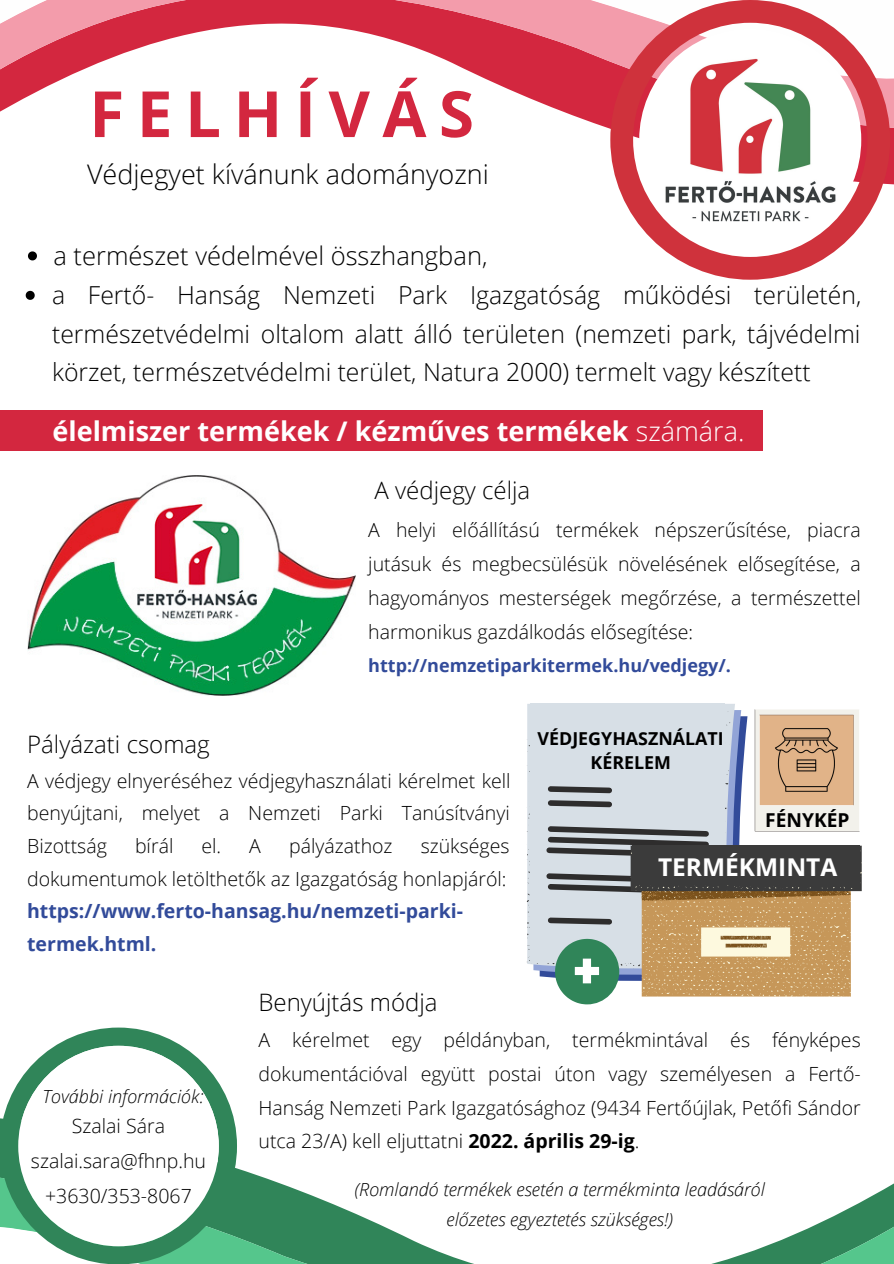
<style>
.page{position:relative;width:894px;height:1264px;background:#fff}
.page>*{position:absolute;margin:0;border:0;box-sizing:border-box;transform-origin:0 0}
.t1{font:700 63.75px "Open Sans";letter-spacing:.195em;color:#d3273f}
.t2{font:700 27px "Open Sans";color:#fff}
.t3{font:300 27px "Open Sans";color:#000}
.t4{font:300 25.5px "Open Sans";color:#000}
.t5{font:300 24.75px/38.2px "Open Sans";color:#000;text-align:justify}
.t6{font:700 24.45px "Open Sans";color:#fff}
.t7{font:300 24px "Open Sans";color:#000}
.t8{font:300 19.5px/33.8px "Open Sans";color:#000;text-align:justify}
.t9{font:700 19.5px/32.7px "Open Sans";color:#324b9a}
.t10{font:700 19.2px "Open Sans";color:#000}
.t11{font:italic 300 18px "Open Sans";color:#000}
.t12{font:700 18px "Open Sans";color:#324b9a}
.t13{font:700 17.85px "Open Sans";color:#000}
.s1{font-weight:300}
.s2{font-weight:700}
</style>
<div class="page">
<svg style="left:237px;top:1168px;width:656px;height:95px"></svg>
<svg style="left:0;top:1027px;width:237px;height:236px;fill:#308559"></svg>
<div style="left:18px;top:1045px;width:201px;height:201px;background:#fff;border-radius:50%"></div>
<div style="left:529px;top:703px;width:195px;height:259px;background:#d7dfe6"></div>
<svg style="left:543px;top:709px;width:318px;height:295px"></svg>
<svg style="left:0;top:0;width:893px;height:161px"></svg>
<svg style="left:610px;top:0;width:279px;height:280px"></svg>
<img style="left:27px;top:476px;width:328px;height:219px">
<svg style="left:28px;top:251px;width:9px;height:9px"></svg>
<svg style="left:26px;top:291px;width:9px;height:9px"></svg>
<div style="left:0;top:410px;width:762px;height:40px;background:#d3273f"></div>
<p class="t1" style="left:89px;top:69px;width:386px">FELHÍVÁS</p>
<p class="t3" style="left:87px;top:155px;width:403px">Védjegyet kívánunk adományozni</p>
<p class="t4" style="left:53px;top:238px;width:435px">a természet védelmével összhangban,</p>
<p class="t5" style="left:52px;top:275px;width:810px">a Fertő- Hanság Nemzeti Park Igazgatóság működési területén, természetvédelmi oltalom alatt álló területen (nemzeti park, tájvédelmi körzet, természetvédelmi terület, Natura 2000) termelt vagy készített</p>
<p class="t2" style="left:52px;top:412px;width:693px">élelmiszer termékek / kézműves termékek <span class="s1">számára.</span></p>
<p class="t7" style="left:374px;top:473px;width:157px">A védjegy célja</p>
<p class="t8" style="left:368px;top:513px;width:494px">A helyi előállítású termékek népszerűsítése, piacra jutásuk és megbecsülésük növelésének elősegítése, a hagyományos mesterségek megőrzése, a természettel harmonikus gazdálkodás elősegítése:</p>
<p class="t12" style="left:368px;top:652px;width:364px">http://nemzetiparkitermek.hu/vedjegy/.</p>
<p class="t7" style="left:27px;top:727px;width:184px">Pályázati csomag</p>
<p class="t8" style="left:27px;top:763px;width:485px;line-height:32.7px">A védjegy elnyeréséhez védjegyhasználati kérelmet kell benyújtani, melyet a Nemzeti Parki Tanúsítványi Bizottság</p>
<p class="t8" style="left:27px;top:829px;width:484px;line-height:32.7px;text-align:right">szükséges<br>dokumentumok letölthetők az Igazgatóság honlapjáról:</p>
<p class="t9" style="left:27px;top:894px;width:437px">https://www.ferto-hansag.hu/nemzeti-parki&shy;termek.html.</p>
<p class="t8" style="left:135px;top:828px;width:40px">bírál</p>
<p class="t8" style="left:201px;top:828px;width:61px">el. A</p>
<p class="t8" style="left:289px;top:828px;width:105px">pályázathoz</p>
<p class="t13" style="left:537px;top:726px;width:188px">VÉDJEGYHASZNÁLATI</p>
<p class="t13" style="left:590px;top:750px;width:82px">KÉRELEM</p>
<p class="t10" style="left:765px;top:807px;width:86px">FÉNYKÉP</p>
<p class="t6" style="left:657px;top:850px;width:181px">TERMÉKMINTA</p>
<p class="t11" style="left:43px;top:1083px;width:162px">További információk:</p>
<p class="t8" style="left:72px;top:1108px;width:95px">Szalai Sára</p>
<p class="t8" style="left:31px;top:1143px;width:176px">szalai.sara@fhnp.hu</p>
<p class="t8" style="left:45px;top:1178px;width:148px">+3630/353-8067</p>
<p class="t7" style="left:258px;top:985px;width:180px">Benyújtás módja</p>
<p class="t8" style="left:258px;top:1022px;width:603px">A kérelmet egy példányban, termékmintával és fényképes dokumentációval együtt postai úton vagy személyesen a Fertő-Hanság Nemzeti Park Igazgatósághoz (9434 Fertőújlak, Petőfi Sándor utca 23/A) kell eljuttatni <span class="s2">2022. április 29-ig</span>.</p>
<p class="t11" style="left:354px;top:1176px;width:411px">(Romlandó termékek esetén a termékminta leadásáról</p>
<p class="t11" style="left:446px;top:1206px;width:228px">előzetes egyeztetés szükséges!)</p>
</div>
